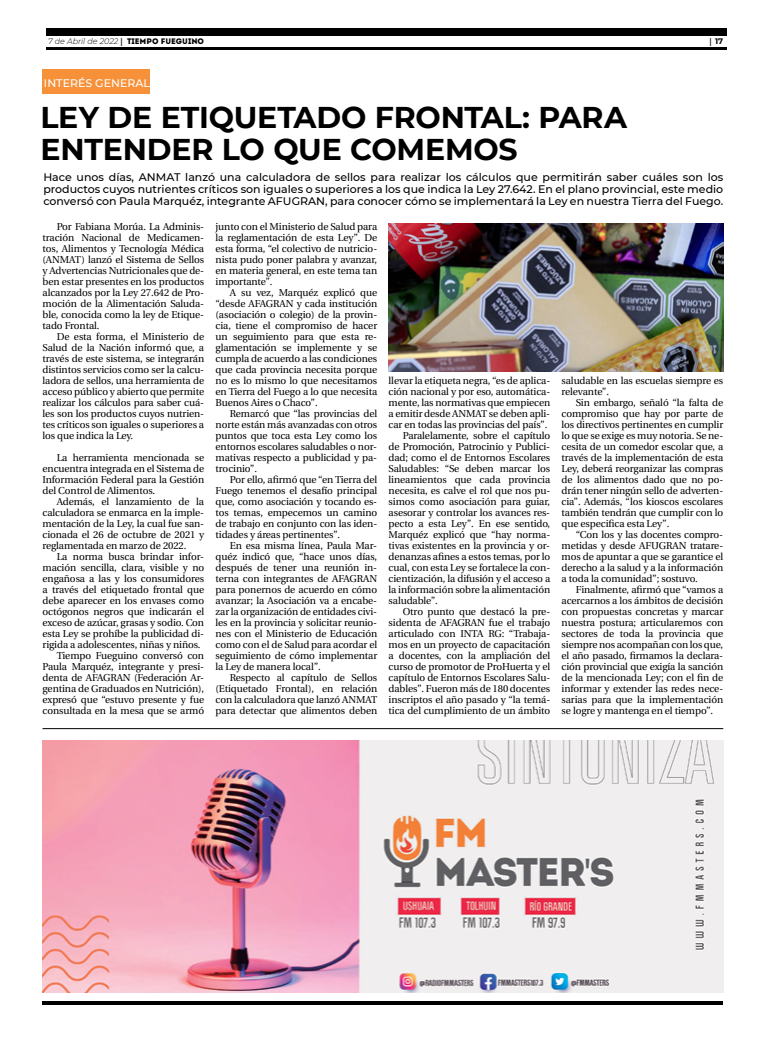
<style>
.page{position:relative;width:780px;height:1049px;background:#fff}
.page>*{position:absolute;margin:0;border:0;box-sizing:border-box;transform-origin:0 0}
.t1{font:700 30px/32px "Montserrat";letter-spacing:-.01em;color:#000}
.t2{font:500 11px/12px "Montserrat";color:#000;text-align:justify}
.t3{font:500 11px "Montserrat";color:#fff}
.t4{font:10px/11px "Utopia";letter-spacing:-.01em;color:#000;text-align:justify}
.t5{font:italic 300 8px "Montserrat";color:#000}
.t6{font:700 8px "Montserrat";color:#000}
.s1{font-family:"Utopia";font-weight:700;font-style:normal}
.s2{font-family:"Intro";font-weight:400;font-style:normal}
.s3{font-family:"Utopia"}
</style>
<div class="page">
<hr style="left:46px;top:48px;width:680px;height:2px;background:#000">
<div style="left:46px;top:28px;width:680px;height:7px;background:#000"></div>
<hr style="left:43px;top:1001px;width:680px;height:4px;background:#000">
<img style="left:43px;top:740px;width:680px;height:252px">
<div style="left:43px;top:69px;width:107px;height:25px;background:#f79139"></div>
<hr style="left:43px;top:728px;width:680px;height:1px;background:#000">
<img style="left:388px;top:224px;width:335px;height:147px">
<p class="t5" style="left:48px;top:36px;width:157px">7 de Abril de 2022 <span class="s1">|</span> <span class="s2">TIEMPO FUEGUINO</span></p>
<p class="t6" style="left:709px;top:35px;width:15px"><span class="s3">|</span> 17</p>
<p class="t3" style="left:44px;top:76px;width:108px">INTERÉS GENERAL</p>
<h1 class="t1" style="left:40px;top:100px;width:588px">LEY DE ETIQUETADO FRONTAL: PARA<br>ENTENDER LO QUE COMEMOS</h1>
<p class="t2" style="left:43px;top:171px;width:681px">Hace unos días, ANMAT lanzó una calculadora de sellos para realizar los cálculos que permitirán saber cuáles son los productos cuyos nutrientes críticos son iguales o superiores a los que indica la Ley 27.642. En el plano provincial, este medio conversó con Paula Marquéz, integrante AFUGRAN, para conocer cómo se implementará la Ley en nuestra Tierra del Fuego.</p>
<p class="t4" style="left:215px;top:221px;width:163px">junto con el Ministerio de Salud para la reglamentación de esta Ley”. De esta forma, “el colectivo de nutricio&shy;nista pudo poner palabra y avanzar, en materia general, en este tema tan importante”.</p>
<p class="t4" style="left:215px;top:287px;width:163px;text-indent:14px">A su vez, Marquéz explicó que “desde AFAGRAN y cada institución (asociación o colegio) de la provin&shy;cia, tiene el compromiso de hacer un seguimiento para que esta re&shy;glamentación se implemente y se cumpla de acuerdo a las condiciones que cada provincia necesita porque no es lo mismo lo que necesitamos en Tierra del Fuego a lo que necesita Buenos Aires o Chaco”.</p>
<p class="t4" style="left:215px;top:408px;width:163px;text-indent:14px">Remarcó que “las provincias del norte están más avanzadas con otros puntos que toca esta Ley como los entornos escolares saludables o nor&shy;mativas respecto a publicidad y pa&shy;trocinio”.</p>
<p class="t4" style="left:215px;top:474px;width:163px;text-indent:14px">Por ello, afirmó que “en Tierra del Fuego tenemos el desafío principal que, como asociación y tocando es&shy;tos temas, empecemos un camino de trabajo en conjunto con las iden&shy;tidades y áreas pertinentes”.</p>
<p class="t4" style="left:215px;top:540px;width:163px;text-indent:14px">En esa misma línea, Paula Mar&shy;quéz indicó que, “hace unos días, después de tener una reunión in&shy;terna con integrantes de AFAGRAN para ponernos de acuerdo en cómo avanzar; la Asociación va a encabe&shy;zar la organización de entidades civi&shy;les en la provincia y solicitar reunio&shy;nes con el Ministerio de Educación como con el de Salud para acordar el seguimiento de cómo implementar la Ley de manera local”.</p>
<p class="t4" style="left:215px;top:672px;width:163px;text-indent:14px">Respecto al capítulo de Sellos (Etiquetado Frontal), en relación con la calculadora que lanzó ANMAT para detectar que alimentos deben</p>
<p class="t4" style="left:43px;top:221px;width:163px;text-indent:14px">Por Fabiana Morúa. La Adminis&shy;tración Nacional de Medicamen&shy;tos, Alimentos y Tecnología Médica (ANMAT) lanzó el Sistema de Sellos y Advertencias Nutricionales que de&shy;ben estar presentes en los productos alcanzados por la Ley 27.642 de Pro&shy;moción de la Alimentación Saluda&shy;ble, conocida como la ley de Etique&shy;tado Frontal.</p>
<p class="t4" style="left:43px;top:331px;width:163px;text-indent:14px">De esta forma, el Ministerio de Salud de la Nación informó que, a través de este sistema, se integrarán distintos servicios como ser la calcu&shy;ladora de sellos, una herramienta de acceso público y abierto que permite realizar los cálculos para saber cuá&shy;les son los productos cuyos nutrien&shy;tes críticos son iguales o superiores a los que indica la Ley.</p>
<p class="t4" style="left:43px;top:452px;width:163px;text-indent:14px">La herramienta mencionada se encuentra integrada en el Sistema de Información Federal para la Gestión del Control de Alimentos.</p>
<p class="t4" style="left:43px;top:496px;width:163px;text-indent:14px">Además, el lanzamiento de la calculadora se enmarca en la imple&shy;mentación de la Ley, la cual fue san&shy;cionada el 26 de octubre de 2021 y reglamentada en marzo de 2022.</p>
<p class="t4" style="left:57px;top:551px;width:149px">La norma busca brindar infor-</p>
<p class="t4" style="left:43px;top:562px;width:163px">mación sencilla, clara, visible y no</p>
<p class="t4" style="left:43px;top:573px;width:163px">engañosa a las y los consumidores</p>
<p class="t4" style="left:43px;top:584px;width:163px">a través del etiquetado frontal que</p>
<p class="t4" style="left:43px;top:595px;width:163px">debe aparecer en los envases como</p>
<p class="t4" style="left:43px;top:606px;width:163px">octógonos negros que indicarán el</p>
<p class="t4" style="left:43px;top:617px;width:163px">exceso de azúcar, grasas y sodio. Con</p>
<p class="t4" style="left:43px;top:628px;width:163px">esta Ley se prohíbe la publicidad di-</p>
<p class="t4" style="left:43px;top:639px;width:159px">rigida a adolescentes, niñas y niños.</p>
<p class="t4" style="left:57px;top:650px;width:149px">Tiempo Fueguino conversó con</p>
<p class="t4" style="left:43px;top:661px;width:163px">Paula Marquéz, integrante y presi-</p>
<p class="t4" style="left:43px;top:672px;width:163px">denta de AFAGRAN (Federación Ar-</p>
<p class="t4" style="left:43px;top:683px;width:163px">gentina de Graduados en Nutrición),</p>
<p class="t4" style="left:43px;top:694px;width:163px">expresó que “estuvo presente y fue</p>
<p class="t4" style="left:43px;top:705px;width:163px">consultada en la mesa que se armó</p>
<p class="t4" style="left:388px;top:375px;width:163px">llevar la etiqueta negra, “es de aplica-</p>
<p class="t4" style="left:388px;top:386px;width:163px">ción nacional y por eso, automática-</p>
<p class="t4" style="left:388px;top:397px;width:163px">mente, las normativas que empiecen</p>
<p class="t4" style="left:388px;top:408px;width:163px">a emitir desde ANMAT se deben apli-</p>
<p class="t4" style="left:388px;top:419px;width:160px">car en todas las provincias del país”.</p>
<p class="t4" style="left:403px;top:430px;width:149px">Paralelamente, sobre el capítulo</p>
<p class="t4" style="left:388px;top:441px;width:163px">de Promoción, Patrocinio y Publici-</p>
<p class="t4" style="left:388px;top:452px;width:163px">dad; como el de Entornos Escolares</p>
<p class="t4" style="left:388px;top:463px;width:163px">Saludables: “Se deben marcar los</p>
<p class="t4" style="left:388px;top:474px;width:163px">lineamientos que cada provincia</p>
<p class="t4" style="left:388px;top:485px;width:163px">necesita, es calve el rol que nos pu-</p>
<p class="t4" style="left:388px;top:496px;width:163px">simos como asociación para guiar,</p>
<p class="t4" style="left:388px;top:507px;width:163px">asesorar y controlar los avances res-</p>
<p class="t4" style="left:388px;top:518px;width:163px">pecto a esta Ley”. En ese sentido,</p>
<p class="t4" style="left:388px;top:529px;width:163px">Marquéz explicó que “hay norma-</p>
<p class="t4" style="left:388px;top:540px;width:163px">tivas existentes en la provincia y or-</p>
<p class="t4" style="left:388px;top:551px;width:163px">denanzas afines a estos temas, por lo</p>
<p class="t4" style="left:388px;top:562px;width:163px">cual, con esta Ley se fortalece la con-</p>
<p class="t4" style="left:388px;top:573px;width:163px">cientización, la difusión y el acceso a</p>
<p class="t4" style="left:388px;top:584px;width:163px">la información sobre la alimentación</p>
<p class="t4" style="left:388px;top:595px;width:51px">saludable”.</p>
<p class="t4" style="left:403px;top:606px;width:149px">Otro punto que destacó la pre-</p>
<p class="t4" style="left:388px;top:617px;width:163px">sidenta de AFAGRAN fue el trabajo</p>
<p class="t4" style="left:388px;top:628px;width:163px">articulado con INTA RG: “Trabaja-</p>
<p class="t4" style="left:388px;top:639px;width:163px">mos en un proyecto de capacitación</p>
<p class="t4" style="left:388px;top:650px;width:163px">a docentes, con la ampliación del</p>
<p class="t4" style="left:388px;top:661px;width:163px">curso de promotor de ProHuerta y el</p>
<p class="t4" style="left:388px;top:672px;width:163px">capítulo de Entornos Escolares Salu-</p>
<p class="t4" style="left:388px;top:683px;width:163px">dables”. Fueron más de 180 docentes</p>
<p class="t4" style="left:388px;top:694px;width:163px">inscriptos el año pasado y “la temá-</p>
<p class="t4" style="left:388px;top:705px;width:163px">tica del cumplimiento de un ámbito</p>
<p class="t4" style="left:561px;top:375px;width:163px">saludable en las escuelas siempre es relevante”.</p>
<p class="t4" style="left:561px;top:397px;width:163px;text-indent:14px">Sin embargo, señaló “la falta de compromiso que hay por parte de los directivos pertinentes en cumplir lo que se exige es muy notoria. Se ne&shy;cesita de un comedor escolar que, a través de la implementación de esta Ley, deberá reorganizar las compras de los alimentos dado que no po&shy;drán tener ningún sello de adverten&shy;cia”. Además, “los kioscos escolares también tendrán que cumplir con lo que especifica esta Ley”.</p>
<p class="t4" style="left:561px;top:529px;width:163px;text-indent:14px">“Con los y las docentes compro&shy;metidas y desde AFUGRAN tratare&shy;mos de apuntar a que se garantice el derecho a la salud y a la información a toda la comunidad”; sostuvo.</p>
<p class="t4" style="left:561px;top:584px;width:163px;text-indent:14px">Finalmente, afirmó que “vamos a acercarnos a los ámbitos de decisión con propuestas concretas y marcar nuestra postura; articularemos con sectores de toda la provincia que siempre nos acompañan con los que, el año pasado, firmamos la declara&shy;ción provincial que exigía la sanción de la mencionada Ley; con el fin de informar y extender las redes nece&shy;sarias para que la implementación se logre y mantenga en el tiempo”.</p>
</div>
